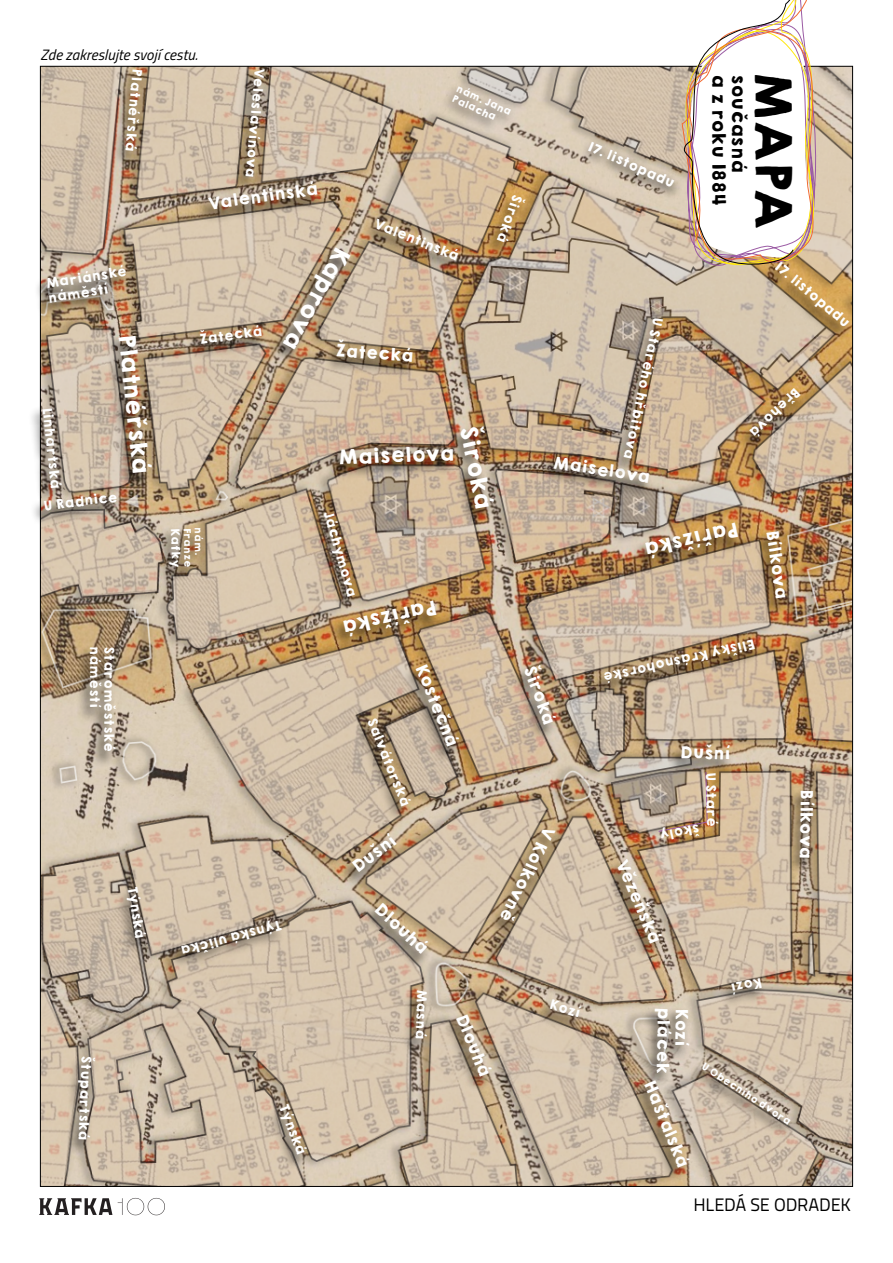
<style>
.page{position:relative;width:893px;height:1263px;background:#fff}
.page>*{position:absolute;margin:0;border:0;box-sizing:border-box;transform-origin:0 0}
.t1{font:45px "KGHAPPY Solid TOMAS";color:#000}
.t2{font:21px "KGHAPPY Solid TOMAS";color:#fff}
.t3{font:18px "KGHAPPY Solid TOMAS";color:#fff}
.t4{font:18px "Titillium Text 22 L";letter-spacing:-.015em;color:#000}
.t5{font:16.5px "KGHAPPY Solid TOMAS";letter-spacing:.01em;color:#000}
.t6{font:15px "KGHAPPY Solid TOMAS";color:#fff}
.t7{font:italic 15px "Titillium Web";letter-spacing:.005em;color:#000}
.t8{font:12px/14.4px "KGHAPPY Solid TOMAS";letter-spacing:.015em;color:#fff}
.t9{font:10.5px "KGHAPPY Solid TOMAS";color:#fff}
.t10{font:9px/10.8px "KGHAPPY Solid TOMAS";color:#fff}
</style>
<div class="page">
<img style="left:42px;top:68px;width:809px;height:1117px">
<svg style="left:657px;top:65px;width:173px;height:321px;background:#c5b096"></svg>
<svg style="left:671px;top:0;width:161px;height:272px"></svg>
<svg style="left:39px;top:1198px;width:126px;height:17px"></svg>
<div style="left:270px;top:246px;width:83px;height:118px;background:#000;opacity:.75"></div>
<div style="left:326px;top:445px;width:131px;height:35px;background:#000;opacity:.75"></div>
<div style="left:540px;top:455px;width:113px;height:43px;background:#000;opacity:.75"></div>
<div style="left:736px;top:386px;width:67px;height:66px;background:#000;opacity:.75"></div>
<div style="left:483px;top:194px;width:45px;height:63px;background:#000;opacity:.75"></div>
<div style="left:447px;top:425px;width:50px;height:98px;background:#000;opacity:.75"></div>
<div style="left:510px;top:663px;width:49px;height:77px;background:#000;opacity:.75"></div>
<div style="left:330px;top:598px;width:110px;height:54px;background:#000;opacity:.75"></div>
<div style="left:631px;top:521px;width:111px;height:53px;background:#000;opacity:.75"></div>
<div style="left:753px;top:530px;width:35px;height:84px;background:#000;opacity:.75"></div>
<div style="left:311px;top:511px;width:47px;height:100px;background:#000;opacity:.75"></div>
<div style="left:718px;top:976px;width:47px;height:34px;background:#000;opacity:.75"></div>
<div style="left:604px;top:857px;width:60px;height:102px;background:#000;opacity:.75"></div>
<svg style="left:658px;top:771px;width:50px;height:61px;background:#b39d88"></svg>
<div style="left:640px;top:1007px;width:53px;height:81px;background:#000;opacity:.75"></div>
<div style="left:688px;top:1061px;width:106px;height:78px;background:#000;opacity:.75"></div>
<div style="left:537px;top:998px;width:47px;height:35px;background:#000;opacity:.75"></div>
<div style="left:443px;top:1013px;width:52px;height:79px;background:#000;opacity:.75"></div>
<div style="left:362px;top:902px;width:69px;height:67px;background:#000;opacity:.75"></div>
<div style="left:339px;top:831px;width:60px;height:57px;background:#000;opacity:.75"></div>
<div style="left:486px;top:827px;width:72px;height:110px;background:#000;opacity:.75"></div>
<div style="left:402px;top:662px;width:60px;height:100px;background:#000;opacity:.75"></div>
<div style="left:354px;top:717px;width:60px;height:104px;background:#000;opacity:.75"></div>
<div style="left:156px;top:526px;width:50px;height:57px;background:#000;opacity:.75"></div>
<div style="left:105px;top:335px;width:50px;height:154px;background:#000;opacity:.75"></div>
<div style="left:29px;top:406px;width:36px;height:97px;background:#000;opacity:.75"></div>
<div style="left:30px;top:492px;width:90px;height:34px;background:#000;opacity:.75"></div>
<div style="left:194px;top:180px;width:127px;height:44px;background:#000;opacity:.75"></div>
<div style="left:187px;top:323px;width:79px;height:36px;background:#000;opacity:.75"></div>
<div style="left:323px;top:338px;width:93px;height:40px;background:#000;opacity:.75"></div>
<div style="left:363px;top:218px;width:99px;height:58px;background:#000;opacity:.75"></div>
<div style="left:111px;top:67px;width:34px;height:99px;background:#000;opacity:.75"></div>
<div style="left:232px;top:68px;width:36px;height:124px;background:#000;opacity:.75"></div>
<div style="left:76px;top:645px;width:42px;height:122px;background:#000;opacity:.75"></div>
<div style="left:33px;top:263px;width:97px;height:54px;background:#000;opacity:.75"></div>
<div style="left:610px;top:316px;width:57px;height:158px;background:#000;opacity:.75"></div>
<div style="left:591px;top:637px;width:167px;height:62px;background:#000;opacity:.75"></div>
<div style="left:668px;top:743px;width:65px;height:33px;background:#000;opacity:.75"></div>
<div style="left:786px;top:788px;width:32px;height:86px;background:#000;opacity:.75"></div>
<div style="left:402px;top:988px;width:28px;height:66px;background:#000;opacity:.75"></div>
<div style="left:266px;top:1103px;width:44px;height:67px;background:#000;opacity:.75"></div>
<div style="left:113px;top:885px;width:36px;height:69px;background:#000;opacity:.75"></div>
<div style="left:168px;top:919px;width:118px;height:50px;background:#000;opacity:.75"></div>
<div style="left:65px;top:1056px;width:34px;height:99px;background:#000;opacity:.75"></div>
<div style="left:631px;top:1078px;width:61px;height:105px;background:#000;opacity:.75"></div>
<div style="left:580px;top:137px;width:102px;height:63px;background:#000;opacity:.75"></div>
<div style="left:761px;top:261px;width:91px;height:80px;background:#000;opacity:.75"></div>
<div style="left:439px;top:83px;width:76px;height:50px;background:#000;opacity:.57"></div>
<svg style="left:681px;top:654px;width:10px;height:12px"></svg>
<svg style="left:231px;top:931px;width:10px;height:13px"></svg>
<p class="t7" style="left:41px;top:43px;width:159px">Zde zakreslujte svojí cestu.</p>
<p class="t8" style="left:145px;top:69px;width:84px;rotate:95deg">Platnéřská</p>
<p class="t8" style="left:267px;top:68px;width:111px;rotate:95deg">Veleslavínova</p>
<h3 class="t5" style="left:751px;top:74px;width:97px;rotate:90deg">současná</h3>
<h1 class="t1" style="left:808px;top:70px;width:160px;rotate:90deg">MAPA</h1>
<h3 class="t5" style="left:732px;top:74px;width:132px;rotate:90deg">a z roku 1884</h3>
<p class="t10" style="left:459px;top:83px;width:60px;rotate:24deg">nám. Jana<br>Palacha</p>
<p class="t8" style="left:592px;top:139px;width:94px;rotate:24deg">17. listopadu</p>
<p class="t6" style="left:206px;top:192px;width:113px;rotate:-8deg">Valentinská</p>
<p class="t8" style="left:525px;top:197px;width:51px;rotate:110deg">Široká</p>
<p class="t8" style="left:377px;top:216px;width:92px;rotate:22deg">Valentinská</p>
<h2 class="t2" style="left:358px;top:257px;width:114px;rotate:119deg">Kaprova</h2>
<p class="t8" style="left:781px;top:259px;width:94px;rotate:40deg">17. listopadu</p>
<p class="t8" style="left:45px;top:276px;width:83px;rotate:-9deg">Mariánské náměstí</p>
<p class="t8" style="left:666px;top:318px;width:146px;rotate:102deg">U Starého hřbitova</p>
<p class="t8" style="left:199px;top:332px;width:64px;rotate:-8deg">Žatecká</p>
<h2 class="t2" style="left:143px;top:332px;width:142px;rotate:84deg">Platnéřská</h2>
<p class="t6" style="left:336px;top:339px;width:79px;rotate:4deg">Žatecká</p>
<p class="t8" style="left:804px;top:395px;width:66px;rotate:136deg">Břehová</p>
<p class="t8" style="left:55px;top:406px;width:83px;rotate:84deg">Linhartská</p>
<p class="t8" style="left:42px;top:499px;width:76px;rotate:-7deg">U Radnice</p>
<h2 class="t2" style="left:484px;top:422px;width:86px;rotate:79deg">Široká</h2>
<h3 class="t3" style="left:338px;top:443px;width:117px;rotate:-2deg">Maiselova</h3>
<p class="t6" style="left:555px;top:450px;width:99px;rotate:9deg">Maiselova</p>
<p class="t8" style="left:335px;top:509px;width:90px;rotate:74deg">Jáchymova</p>
<h3 class="t3" style="left:742px;top:542px;width:97px;rotate:167deg">Pařížská</h3>
<p class="t6" style="left:784px;top:528px;width:71px;rotate:82deg">Bílkova</p>
<p class="t10" style="left:204px;top:527px;width:30px;rotate:89deg">nám.</p>
<p class="t9" style="left:184px;top:528px;width:41px;rotate:89deg">Kafky</p>
<p class="t10" style="left:193px;top:527px;width:41px;rotate:89deg">Franze</p>
<h3 class="t3" style="left:440px;top:620px;width:97px;rotate:167deg">Pařížská</h3>
<p class="t8" style="left:757px;top:650px;width:156px;rotate:167deg">Elišky Kr snohorské</p>
<p class="t8" style="left:102px;top:646px;width:62px;rotate:90deg">ná městí</p>
<p class="t8" style="left:116px;top:646px;width:107px;rotate:90deg">Staroměstské</p>
<p class="t6" style="left:540px;top:662px;width:63px;rotate:70deg">Široká</p>
<p class="t6" style="left:431px;top:660px;width:89px;rotate:68deg">Kostečná</p>
<p class="t8" style="left:378px;top:715px;width:95px;rotate:68deg">Salvátorská</p>
<p class="t6" style="left:680px;top:740px;width:52px;rotate:2deg">Dušní</p>
<p class="t8" style="left:718px;top:772px;width:56px;rotate:89deg">U Staré</p>
<p class="t6" style="left:819px;top:789px;width:71px;rotate:91deg">Bílkova</p>
<p class="t8" style="left:702px;top:835px;width:42px;rotate:169deg">ško yl</p>
<p class="t6" style="left:347px;top:859px;width:52px;rotate:-37deg">Dušní</p>
<p class="t6" style="left:561px;top:831px;width:106px;rotate:116deg">V Kolkovně</p>
<p class="t6" style="left:632px;top:855px;width:91px;rotate:67deg">Vězeňská</p>
<p class="t8" style="left:140px;top:885px;width:54px;rotate:81deg">Týnská</p>
<p class="t6" style="left:385px;top:897px;width:67px;rotate:43deg">Dlouhá</p>
<p class="t8" style="left:284px;top:932px;width:105px;rotate:165deg">Týnsk ulička</p>
<p class="t8" style="left:94px;top:1056px;width:86px;rotate:92deg">Štupartská</p>
<p class="t8" style="left:290px;top:1102px;width:54px;rotate:69deg">Týnská</p>
<p class="t8" style="left:430px;top:989px;width:51px;rotate:92deg">Masná</p>
<p class="t6" style="left:472px;top:1010px;width:67px;rotate:68deg">Dlouhá</p>
<p class="t8" style="left:552px;top:997px;width:33px;rotate:17deg">Kozí</p>
<p class="t6" style="left:675px;top:1007px;width:67px;rotate:91deg">plácek</p>
<p class="t6" style="left:693px;top:1008px;width:40px;rotate:91deg">Kozí</p>
<p class="t6" style="left:660px;top:1076px;width:94px;rotate:68deg">Haštalská</p>
<p class="t8" style="left:764px;top:989px;width:33px;rotate:169deg">Kozí</p>
<p class="t10" style="left:705px;top:1060px;width:106px;rotate:33deg">U Obecního dvora</p>
<h3 class="t4" style="left:693px;top:1192px;width:159px">HLEDÁ SE ODRADEK</h3>
</div>
